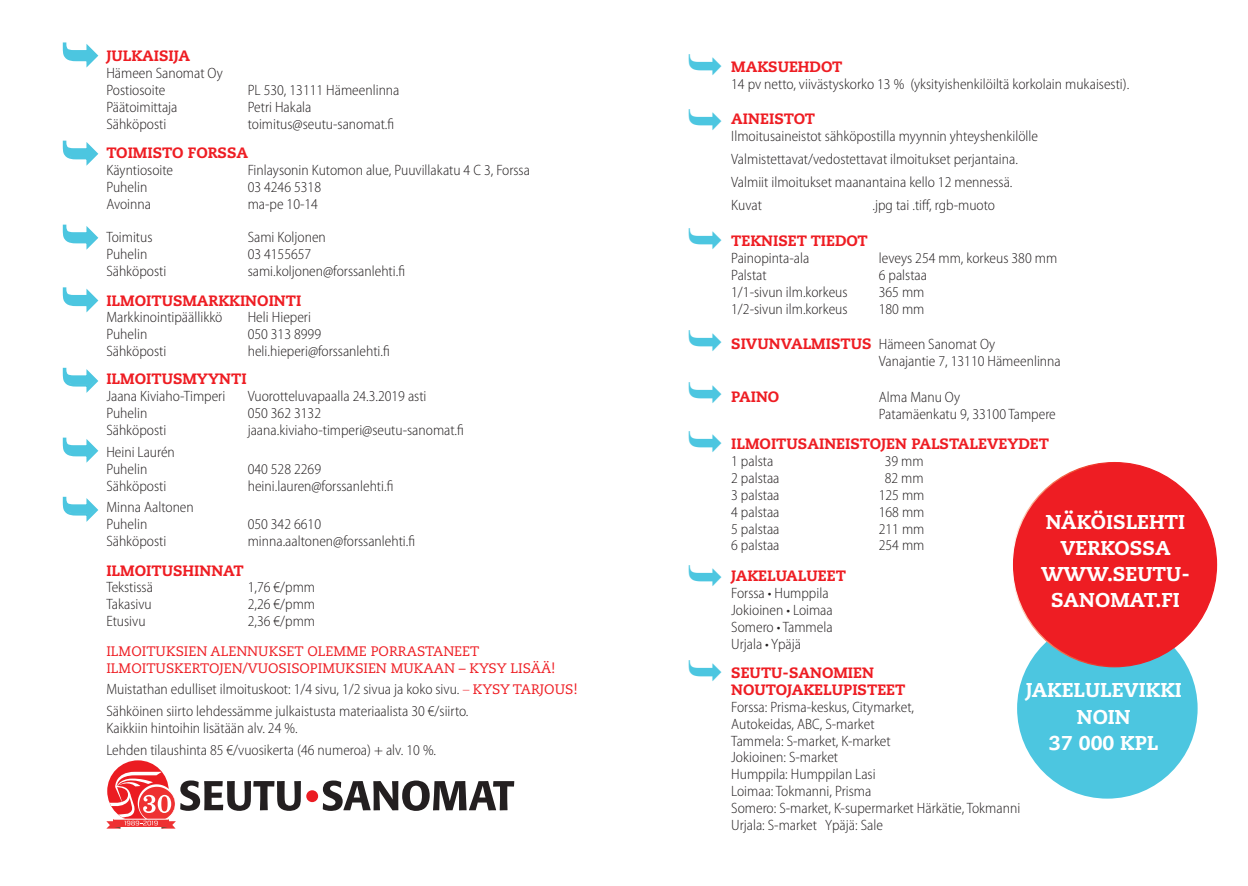
<style>
.page{position:relative;width:1248px;height:886px;background:#fff}
.page>*{position:absolute;margin:0;border:0;box-sizing:border-box;transform-origin:0 0}
.t1{font:800 20px/26.2px "Caecilia LT Std";color:#fff;text-align:center}
.t2{font:300 semi-condensed 15px/16.9px "Myriad Pro";color:#231f20}
.t3{font:800 15px/16.9px "Caecilia LT Std";color:#ee1d23}
.t4{font:13.75px/16.9px "Caecilia LT Std";color:#ee1d23}
.s1{color:#ee1d23}
.s2{font-family:"Caecilia LT Std";font-weight:400;font-stretch:normal;font-size:13.75px;color:#ee1d23}
.s3{font-family:"Caecilia LT Std";font-weight:800;font-stretch:normal;color:#ee1d23}
</style>
<div class="page">
<div style="left:1016px;top:618px;width:181px;height:180px;background:#4cc6e0;border-radius:50%"></div>
<div style="left:1012px;top:463px;width:204px;height:204px;background:#ee1d23;border-radius:50%"></div>
<svg style="left:323px;top:780px;width:191px;height:31px"></svg>
<div style="left:306px;top:790px;width:12px;height:12px;background:#eb1c22;border-radius:50%"></div>
<svg style="left:107px;top:760px;width:62px;height:62px"></svg>
<svg style="left:106px;top:772px;width:195px;height:56px"></svg>
<hr style="left:113px;top:819px;width:56px;height:1px;background:#fff">
<svg style="left:62px;top:42px;width:37px;height:26px"></svg>
<svg style="left:62px;top:140px;width:37px;height:26px"></svg>
<svg style="left:62px;top:224px;width:37px;height:26px"></svg>
<svg style="left:62px;top:287px;width:37px;height:26px"></svg>
<svg style="left:62px;top:367px;width:37px;height:26px"></svg>
<svg style="left:62px;top:437px;width:37px;height:26px"></svg>
<svg style="left:62px;top:496px;width:37px;height:26px"></svg>
<p class="t3" style="left:106px;top:48px;width:85px">JULKAISIJA</p>
<p class="t2" style="left:106px;top:65px;width:118px">Hämeen Sanomat Oy<br>Postiosoite</p>
<p class="t2" style="left:248px;top:82px;width:153px">PL 530, 13111 Hämeenlinna</p>
<p class="t2" style="left:106px;top:99px;width:73px">Päätoimittaja</p>
<p class="t2" style="left:248px;top:99px;width:65px">Petri Hakala</p>
<p class="t2" style="left:106px;top:116px;width:61px">Sähköposti</p>
<p class="t2" style="left:248px;top:116px;width:148px">toimitus@seutu-sanomat.fi</p>
<p class="t3" style="left:106px;top:144px;width:143px">TOIMISTO FORSSA</p>
<p class="t2" style="left:106px;top:162px;width:68px">Käyntiosoite</p>
<p class="t2" style="left:248px;top:162px;width:284px">Finlaysonin Kutomon alue, Puuvillakatu 4 C 3, Forssa</p>
<p class="t2" style="left:106px;top:179px;width:42px">Puhelin</p>
<p class="t2" style="left:248px;top:179px;width:75px">03 4246 5318</p>
<p class="t2" style="left:106px;top:196px;width:46px">Avoinna</p>
<p class="t2" style="left:248px;top:196px;width:72px">ma-pe 10-14</p>
<p class="t2" style="left:106px;top:229px;width:48px">Toimitus</p>
<p class="t2" style="left:248px;top:229px;width:80px">Sami Koljonen</p>
<p class="t2" style="left:106px;top:246px;width:42px">Puhelin</p>
<p class="t2" style="left:248px;top:246px;width:65px">03 4155657</p>
<p class="t2" style="left:106px;top:263px;width:61px">Sähköposti</p>
<p class="t2" style="left:248px;top:263px;width:159px">sami.koljonen@forssanlehti.fi</p>
<p class="t3" style="left:106px;top:292px;width:196px">ILMOITUSMARKKINOINTI</p>
<p class="t2" style="left:106px;top:309px;width:118px">Markkinointipäällikkö</p>
<p class="t2" style="left:248px;top:309px;width:65px">Heli Hieperi</p>
<p class="t2" style="left:106px;top:326px;width:42px">Puhelin</p>
<p class="t2" style="left:248px;top:326px;width:75px">050 313 8999</p>
<p class="t2" style="left:106px;top:343px;width:61px">Sähköposti</p>
<p class="t2" style="left:248px;top:343px;width:144px">heli.hieperi@forssanlehti.fi</p>
<p class="t3" style="left:106px;top:371px;width:142px">ILMOITUSMYYNTI</p>
<p class="t2" style="left:106px;top:388px;width:120px">Jaana Kiviaho-Timperi</p>
<p class="t2" style="left:248px;top:388px;width:180px">Vuorotteluvapaalla 24.3.2019 asti</p>
<p class="t2" style="left:106px;top:405px;width:42px">Puhelin</p>
<p class="t2" style="left:248px;top:405px;width:75px">050 362 3132</p>
<p class="t2" style="left:106px;top:422px;width:61px">Sähköposti</p>
<p class="t2" style="left:248px;top:422px;width:218px">jaana.kiviaho-timperi@seutu-sanomat.fi</p>
<p class="t2" style="left:106px;top:444px;width:70px">Heini Laurén<br>Puhelin</p>
<p class="t2" style="left:248px;top:461px;width:75px">040 528 2269</p>
<p class="t2" style="left:106px;top:477px;width:61px">Sähköposti</p>
<p class="t2" style="left:248px;top:477px;width:147px">heini.lauren@forssanlehti.fi</p>
<p class="t2" style="left:106px;top:499px;width:89px">Minna Aaltonen<br>Puhelin</p>
<p class="t2" style="left:248px;top:516px;width:75px">050 342 6610</p>
<p class="t2" style="left:106px;top:533px;width:61px">Sähköposti</p>
<p class="t2" style="left:248px;top:533px;width:169px">minna.aaltonen@forssanlehti.fi</p>
<p class="t3" style="left:106px;top:562px;width:139px">ILMOITUSHINNAT</p>
<p class="t2" style="left:106px;top:579px;width:48px">Tekstissä</p>
<p class="t2" style="left:248px;top:579px;width:69px">1,76 €/pmm</p>
<p class="t2" style="left:106px;top:596px;width:47px">Takasivu</p>
<p class="t2" style="left:248px;top:596px;width:69px">2,26 €/pmm</p>
<p class="t2" style="left:106px;top:613px;width:41px">Etusivu</p>
<p class="t2" style="left:248px;top:613px;width:69px">2,36 €/pmm</p>
<p class="t4" style="left:106px;top:643px;width:451px">ILMOITUKSIEN ALENNUKSET OLEMME PORRASTANEET<br>ILMOITUSKERTOJEN/VUOSISOPIMUKSIEN MUKAAN – KYSY LISÄÄ!</p>
<p class="t2" style="left:106px;top:679px;width:473px;line-height:21.9px">Muistathan edulliset ilmoituskoot: 1/4 sivu, 1/2 sivua ja koko sivu. <span class="s1">–</span> <span class="s2">KYSY TARJOUS!<br></span>Sähköinen siirto lehdessämme julkaistusta materiaalista 30 €/siirto.</p>
<p class="t2" style="left:106px;top:717px;width:331px;line-height:21.9px">Kaikkiin hintoihin lisätään alv. 24 %.<br>Lehden tilaushinta 85 €/vuosikerta (46 numeroa) + alv. 10 %.</p>
<p class="t3" style="left:731px;top:58px;width:113px">MAKSUEHDOT</p>
<p class="t2" style="left:731px;top:76px;width:399px">14 pv netto, viivästyskorko 13 % (yksityishenkilöiltä korkolain mukaisesti).</p>
<p class="t3" style="left:731px;top:111px;width:85px">AINEISTOT</p>
<p class="t2" style="left:731px;top:125px;width:308px;line-height:23.1px">Ilmoitusaineistot sähköpostilla myynnin yhteyshenkilölle Valmistettavat/vedostettavat ilmoitukset perjantaina.<br>Valmiit ilmoitukset maanantaina kello 12 mennessä.<br>Kuvat</p>
<p class="t2" style="left:872px;top:197px;width:124px">.jpg tai .tiff, rgb-muoto</p>
<p class="t3" style="left:731px;top:232px;width:138px">TEKNISET TIEDOT</p>
<p class="t2" style="left:731px;top:250px;width:80px">Painopinta-ala</p>
<p class="t2" style="left:878px;top:250px;width:180px">leveys 254 mm, korkeus 380 mm</p>
<p class="t2" style="left:731px;top:267px;width:37px">Palstat</p>
<p class="t2" style="left:878px;top:267px;width:50px">6 palstaa</p>
<p class="t2" style="left:731px;top:283px;width:118px">1/1-sivun ilm.korkeus</p>
<p class="t2" style="left:878px;top:283px;width:47px">365 mm</p>
<p class="t2" style="left:731px;top:300px;width:118px">1/2-sivun ilm.korkeus</p>
<p class="t2" style="left:878px;top:300px;width:47px">180 mm</p>
<p class="t2" style="left:878px;top:336px;width:183px;text-indent:-147px"><span class="s3">SIVUNVALMISTUS</span> Hämeen Sanomat Oy<br>Vanajantie 7, 13110 Hämeenlinna</p>
<p class="t3" style="left:731px;top:388px;width:50px">PAINO</p>
<p class="t2" style="left:878px;top:388px;width:178px">Alma Manu Oy<br>Patamäenkatu 9, 33100 Tampere</p>
<p class="t3" style="left:731px;top:435px;width:319px">ILMOITUSAINEISTOJEN PALSTALEVEYDET</p>
<p class="t2" style="left:731px;top:453px;width:44px">1 palsta</p>
<p class="t2" style="left:884px;top:453px;width:40px">39 mm</p>
<p class="t2" style="left:731px;top:470px;width:50px">2 palstaa</p>
<p class="t2" style="left:884px;top:470px;width:40px">82 mm</p>
<p class="t2" style="left:731px;top:487px;width:50px">3 palstaa</p>
<p class="t2" style="left:878px;top:487px;width:47px">125 mm</p>
<p class="t2" style="left:731px;top:503px;width:50px">4 palstaa</p>
<p class="t2" style="left:878px;top:503px;width:47px">168 mm</p>
<p class="t2" style="left:731px;top:520px;width:50px">5 palstaa</p>
<p class="t2" style="left:878px;top:520px;width:47px">211 mm</p>
<p class="t2" style="left:731px;top:537px;width:50px">6 palstaa</p>
<p class="t2" style="left:878px;top:537px;width:47px">254 mm</p>
<p class="t3" style="left:731px;top:567px;width:116px">JAKELUALUEET</p>
<p class="t2" style="left:731px;top:585px;width:103px">Forssa • Humppila<br>Jokioinen • Loimaa<br>Somero • Tammela<br>Urjala • Ypäjä</p>
<p class="t3" style="left:731px;top:664px;width:176px">SEUTU-SANOMIEN<br>NOUTOJAKELUPISTEET</p>
<p class="t2" style="left:731px;top:698px;width:290px">Forssa: Prisma-keskus, Citymarket,<br>Autokeidas, ABC, S-market<br>Tammela: S-market, K-market<br>Jokioinen: S-market<br>Humppila: Humppilan Lasi<br>Loimaa: Tokmanni, Prisma<br>Somero: S-market, K-supermarket Härkätie, Tokmanni<br>Urjala: S-market Ypäjä: Sale</p>
<h1 class="t1" style="left:1040px;top:509px;width:150px">NÄKÖISLEHTI<br>VERKOSSA<br>WWW.SEUTU-<br>SANOMAT.FI</h1>
<h1 class="t1" style="left:1025px;top:677px;width:157px">JAKELULEVIKKI<br>NOIN<br>37 000 KPL</h1>
</div>
